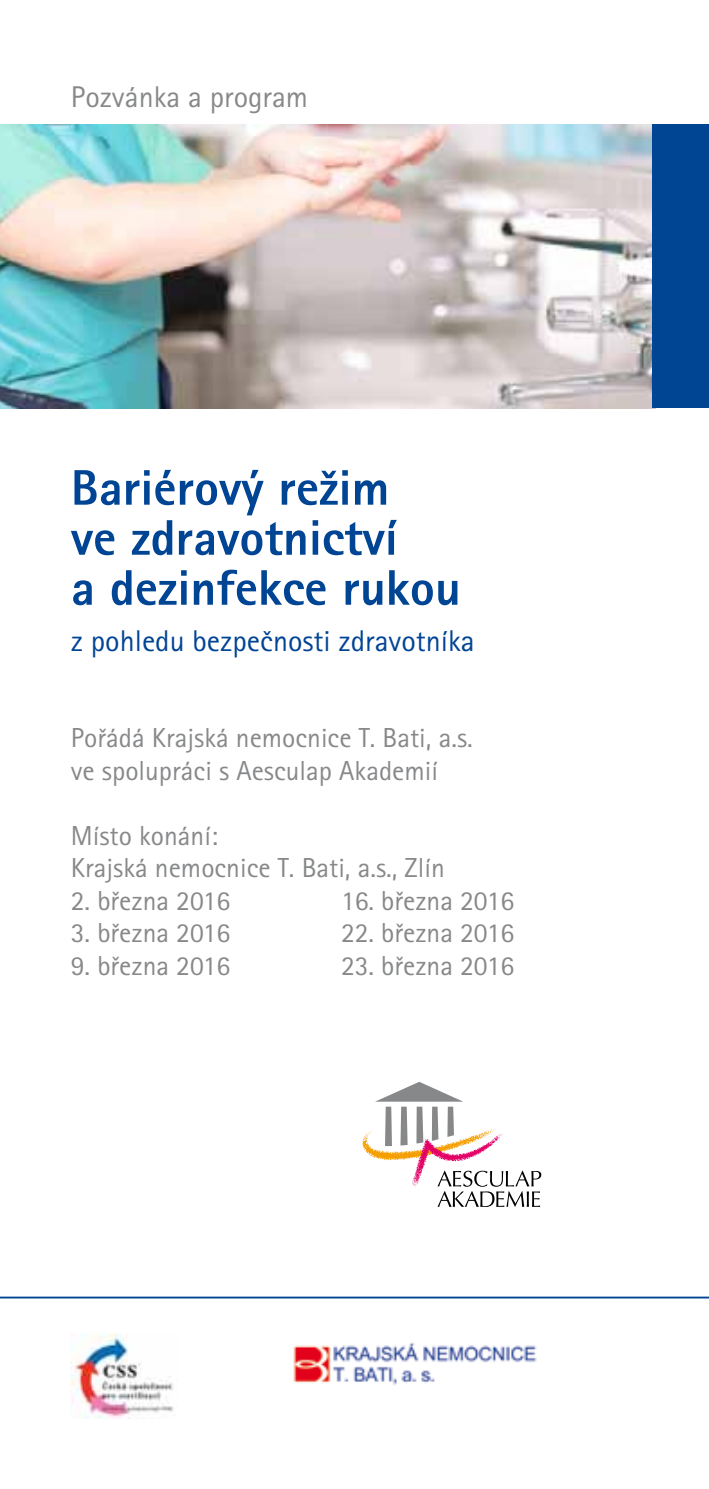
<style>
.page{position:relative;width:709px;height:1489px;background:#fff}
.page>*{position:absolute;margin:0;border:0;box-sizing:border-box;transform-origin:0 0}
.t1{font:50px/50px "Rotis Sans Serif Extra Bold CE";color:#004494}
.t2{font:30px "Rotis Sans Serif CE";color:#004494}
.t3{font:30px "Rotis Sans Serif CE";color:#87888a}
.t4{font:27.5px/32.5px "Rotis Sans Serif CE";color:#87888a}
</style>
<div class="page">
<img style="left:0;top:125px;width:652px;height:283px">
<hr style="left:0;top:1296px;width:709px;height:2px;background:#004494">
<div style="left:652px;top:125px;width:57px;height:283px;background:#004494"></div>
<svg style="left:362px;top:1081px;width:179px;height:125px"></svg>
<img style="left:293px;top:1342px;width:244px;height:43px">
<img style="left:71px;top:1333px;width:103px;height:85px">
<p class="t3" style="left:71px;top:79px;width:239px">Pozvánka a program</p>
<h1 class="t1" style="left:71px;top:463px;width:391px">Bariérový režim<br>ve zdravotnictví<br>a dezinfekce rukou</h1>
<p class="t2" style="left:71px;top:624px;width:405px">z pohledu bezpečnosti zdravotníka</p>
<p class="t4" style="left:71px;top:722px;width:403px">Pořádá Krajská nemocnice T. Bati, a.s. ve spolupráci s Aesculap Akademií</p>
<p class="t4" style="left:71px;top:819px;width:375px">Místo konání:<br>Krajská nemocnice T. Bati, a.s., Zlín</p>
<p class="t4" style="left:71px;top:884px;width:161px">2. března 2016</p>
<p class="t4" style="left:341px;top:884px;width:175px">16. března 2016</p>
<p class="t4" style="left:71px;top:917px;width:161px">3. března 2016</p>
<p class="t4" style="left:341px;top:917px;width:175px">22. března 2016</p>
<p class="t4" style="left:71px;top:949px;width:161px">9. března 2016</p>
<p class="t4" style="left:341px;top:949px;width:175px">23. března 2016</p>
</div>
